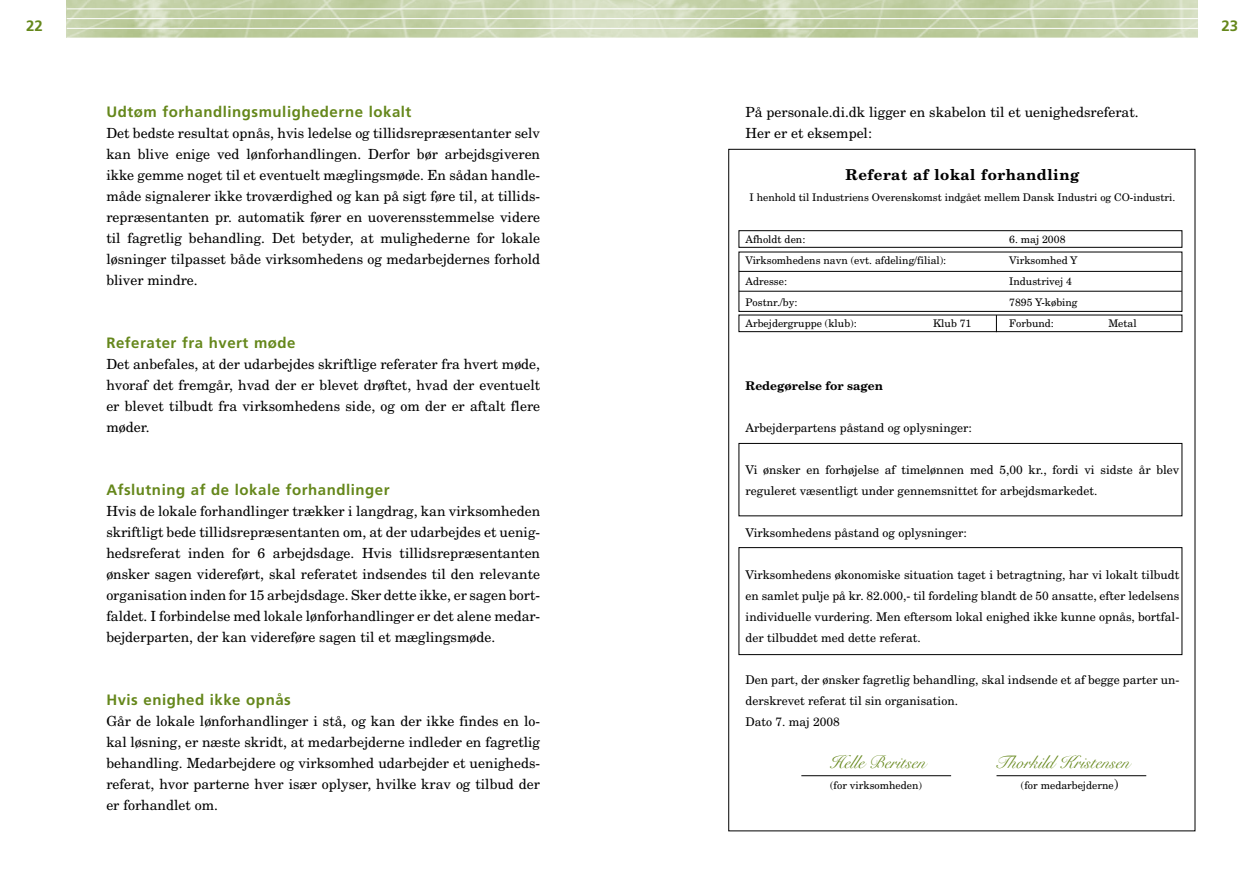
<style>
.page{position:relative;width:1259px;height:893px;background:#fff}
.page>*{position:absolute;margin:0;border:0;box-sizing:border-box;transform-origin:0 0}
.t1{font:18px "Snell Roundhand";color:#65871b}
.t2{font:700 15px "Frutiger";letter-spacing:.035em;color:#65871b}
.t3{font:700 15px "New Century Schlbk";letter-spacing:.035em;color:#000}
.t4{font:13.95px/21px "New Century Schlbk";color:#000;text-align:justify}
.t5{font:12px/21px "New Century Schlbk";color:#000}
.t6{font:700 12px "New Century Schlbk";color:#000}
.t7{font:10.5px "New Century Schlbk";color:#000}
.s1{font-size:13.95px}
</style>
<div class="page">
<img style="left:67px;top:0;width:562px;height:37px">
<hr style="left:67px;top:8px;width:562px;height:1px;background:#fff">
<hr style="left:67px;top:18px;width:562px;height:1px;background:#fff">
<hr style="left:67px;top:28px;width:562px;height:1px;background:#fff">
<svg style="left:632px;top:0;width:566px;height:37px;background:#c6d3ac"></svg>
<hr style="left:629px;top:0;width:3px;height:37px;background:#e0e7d1">
<hr style="left:629px;top:8px;width:569px;height:1px;background:#fff">
<hr style="left:629px;top:18px;width:569px;height:1px;background:#fff">
<hr style="left:629px;top:28px;width:569px;height:1px;background:#fff">
<hr style="left:996px;top:775px;width:150px;height:1px;background:#000">
<hr style="left:801px;top:775px;width:150px;height:1px;background:#000">
<div style="left:739px;top:230px;width:443px;height:17px;border:1px solid #000"></div>
<div style="left:739px;top:252px;width:443px;height:60px;border:1px solid #000"></div>
<div style="left:739px;top:315px;width:443px;height:17px;border:1px solid #000"></div>
<hr style="left:739px;top:271px;width:442px;height:1px;background:#000">
<hr style="left:739px;top:291px;width:442px;height:1px;background:#000">
<svg style="left:996px;top:315px;width:1px;height:17px"></svg>
<div style="left:739px;top:443px;width:443px;height:73px;border:1px solid #000"></div>
<div style="left:739px;top:547px;width:443px;height:108px;border:1px solid #000"></div>
<p class="t2" style="left:26px;top:17px;width:18px">22</p>
<p class="t2" style="left:1221px;top:17px;width:18px">23</p>
<p class="t2" style="left:106px;top:103px;width:307px">Udtøm forhandlingsmulighederne lokalt</p>
<p class="t4" style="left:106px;top:122px;width:435px">Det bedste resultat opnås, hvis ledelse og tillidsrepræsentanter selv kan blive enige ved lønforhandlingen. Derfor bør arbejdsgiveren ikke gemme noget til et eventuelt mæglingsmøde. En sådan handle&shy;måde signalerer ikke troværdighed og kan på sigt føre til, at tillids&shy;repræsentanten pr. automatik fører en uoverensstemmelse videre til fagretlig behandling. Det betyder, at mulighederne for lokale løsninger tilpasset både virksomhedens og medarbejdernes forhold bliver mindre.</p>
<p class="t2" style="left:106px;top:334px;width:191px">Referater fra hvert møde</p>
<p class="t4" style="left:106px;top:353px;width:435px">Det anbefales, at der udarbejdes skriftlige referater fra hvert møde, hvoraf det fremgår, hvad der er blevet drøftet, hvad der eventuelt er blevet tilbudt fra virksomhedens side, og om der er aftalt flere møder.</p>
<p class="t2" style="left:106px;top:481px;width:285px">Afslutning af de lokale forhandlinger</p>
<p class="t4" style="left:106px;top:500px;width:435px">Hvis de lokale forhandlinger trækker i langdrag, kan virksomheden skriftligt bede tillidsrepræsentanten om, at der udarbejdes et uenig&shy;hedsreferat inden for 6 arbejdsdage. Hvis tillidsrepræsentanten ønsker sagen videreført, skal referatet indsendes til den relevante organisation inden for 15 arbejdsdage. Sker dette ikke, er sagen bort&shy;faldet. I forbindelse med lokale lønforhandlinger er det alene medar&shy;bejderparten, der kan videreføre sagen til et mæglingsmøde.</p>
<p class="t2" style="left:106px;top:691px;width:186px">Hvis enighed ikke opnås</p>
<p class="t4" style="left:106px;top:710px;width:435px">Går de lokale lønforhandlinger i stå, og kan der ikke findes en lo&shy;kal løsning, er næste skridt, at medarbejderne indleder en fagretlig behandling. Medarbejdere og virksomhed udarbejder et uenigheds&shy;referat, hvor parterne hver især oplyser, hvilke krav og tilbud der er forhandlet om.</p>
<p class="t4" style="left:745px;top:101px;width:394px">På personale.di.dk ligger en skabelon til et uenighedsreferat.<br>Her er et eksempel:</p>
<p class="t3" style="left:845px;top:165px;width:235px">Referat af lokal forhandling</p>
<p class="t7" style="left:749px;top:191px;width:427px">I henhold til Industriens Overenskomst indgået mellem Dansk Industri og CO-industri.</p>
<p class="t7" style="left:745px;top:233px;width:61px">Afholdt den:</p>
<p class="t7" style="left:1009px;top:233px;width:58px">6. maj 2008</p>
<p class="t7" style="left:745px;top:254px;width:202px">Virksomhedens navn (evt. afdeling/filial):</p>
<p class="t7" style="left:1009px;top:254px;width:70px">Virksomhed Y</p>
<p class="t7" style="left:745px;top:275px;width:43px">Adresse:</p>
<p class="t7" style="left:1009px;top:275px;width:64px">Industrivej 4</p>
<p class="t7" style="left:745px;top:296px;width:53px">Postnr./by:</p>
<p class="t7" style="left:1009px;top:296px;width:70px">7895 Y-købing</p>
<p class="t7" style="left:745px;top:317px;width:113px">Arbejdergruppe (klub):</p>
<p class="t7" style="left:933px;top:317px;width:40px">Klub 71</p>
<p class="t7" style="left:1009px;top:317px;width:46px">Forbund:</p>
<p class="t7" style="left:1108px;top:317px;width:30px">Metal</p>
<p class="t6" style="left:745px;top:378px;width:139px">Redegørelse for sagen</p>
<p class="t5" style="left:745px;top:417px;width:228px">Arbejderpartens påstand og oplysninger:</p>
<p class="t5" style="left:745px;top:459px;width:435px">Vi ønsker en forhøjelse af timelønnen med 5,00 kr., fordi vi sidste år blev reguleret væsentligt under gennemsnittet for arbejdsmarkedet.</p>
<p class="t5" style="left:745px;top:522px;width:223px">Virksomhedens påstand og oplysninger:</p>
<p class="t5" style="left:745px;top:564px;width:435px;text-align:justify">Virksomhedens økonomiske situation taget i betragtning, har vi lokalt tilbudt en samlet pulje på kr. 82.000,- til fordeling blandt de 50 ansatte, efter ledelsens individuelle vurdering. Men eftersom lokal enighed ikke kunne opnås, bortfal&shy;der tilbuddet med dette referat.</p>
<p class="t5" style="left:745px;top:669px;width:435px">Den part, der ønsker fagretlig behandling, skal indsende et af begge parter un&shy;derskrevet referat til sin organisation.<br>Dato 7. maj 2008</p>
<p class="t1" style="left:829px;top:752px;width:98px">Helle Beritsen</p>
<p class="t1" style="left:994px;top:752px;width:137px">Thorkild Kristensen</p>
<p class="t7" style="left:830px;top:779px;width:93px">(for virksomheden)</p>
<p class="t7" style="left:1021px;top:779px;width:99px">(for medarbejderne<span class="s1">)</span></p>
</div>
